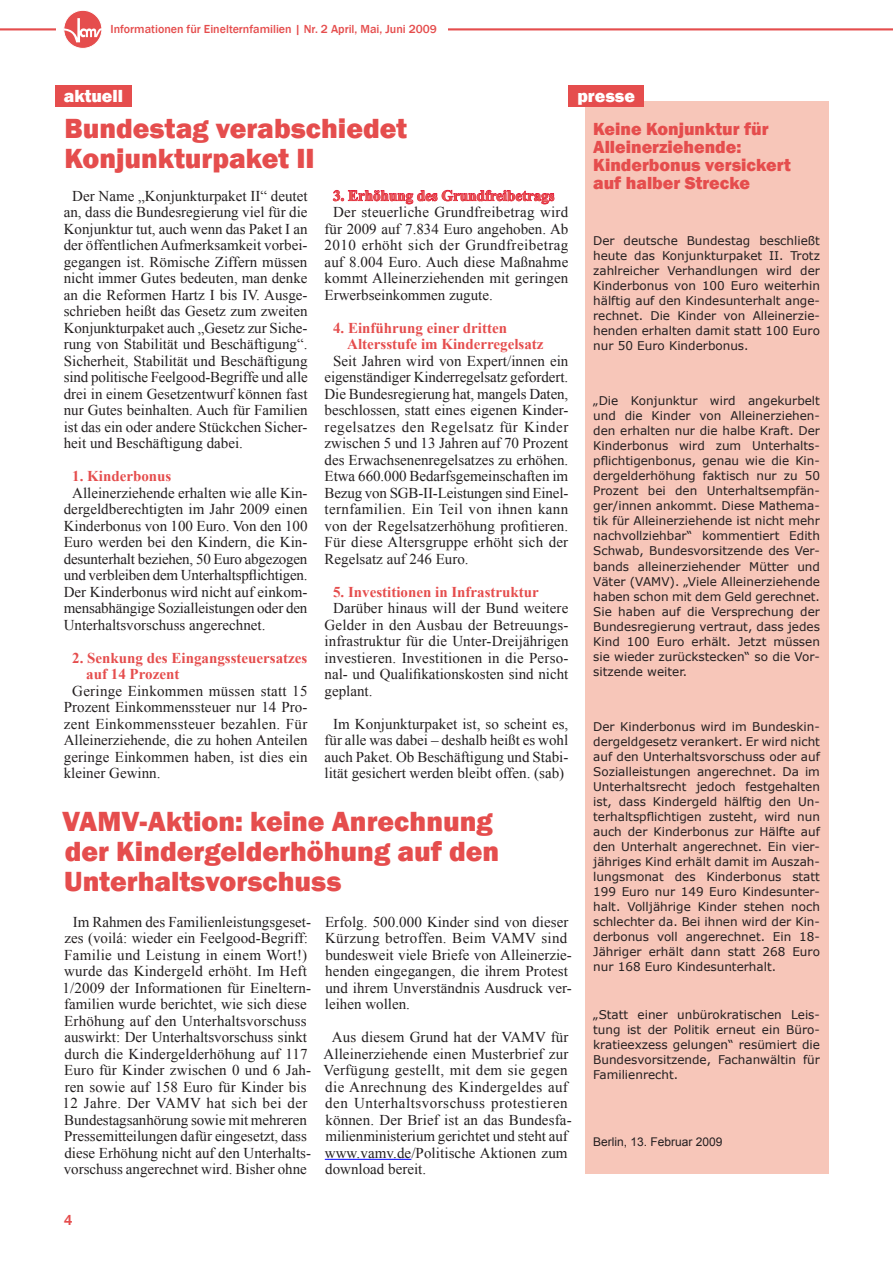
<style>
.page{position:relative;width:893px;height:1263px;background:#fff}
.page>*{position:absolute;margin:0;border:0;box-sizing:border-box;transform-origin:0 0}
.t1{font:800 28.5px/30px "Franklin Gothic";color:#e54d4d}
.t2{font:800 18px/18px "Franklin Gothic";color:#e54d4d}
.t3{font:800 18px "Franklin Gothic";color:#fff}
.t4{font:15px/16.5px "Times New Roman";color:#231f20;text-align:justify}
.t5{font:700 15px/16.5px "Times New Roman";color:#e54d4d}
.t6{font:500 15px "Franklin Gothic";color:#e54d4d}
.t7{font:12px/15px "Verdana";color:#231f20;text-align:justify}
.t8{font:500 12px "Franklin Gothic";color:#e54d4d}
.t9{font:12px "Arial";color:#231f20}
</style>
<div class="page">
<hr style="left:0;top:28px;width:893px;height:2px;background:#e54d4d">
<div style="left:102px;top:16px;width:346px;height:25px;background:#fff"></div>
<div style="left:56px;top:10px;width:46px;height:39px;background:#fff"></div>
<div style="left:64px;top:10px;width:38px;height:38px;background:#e54d4d;border-radius:50%"></div>
<svg style="left:64px;top:18px;width:38px;height:24px"></svg>
<div style="left:64px;top:10px;width:38px;height:38px;border:1px solid #fff;border-radius:50%"></div>
<div style="left:55px;top:85px;width:77px;height:21px;background:#e54d4d"></div>
<svg style="left:333px;top:190px;width:222px;height:15px"></svg>
<div style="left:585px;top:102px;width:243px;height:1072px;background:#f7c6b9"></div>
<div style="left:568px;top:85px;width:75px;height:21px;background:#e54d4d"></div>
<hr style="left:325px;top:1159px;width:86px;height:1px;background:#00f">
<p class="t8" style="left:111px;top:22px;width:328px">Informationen für Einelternfamilien | Nr. 2 April, Mai, Juni 2009</p>
<p class="t3" style="left:64px;top:84px;width:61px">aktuell</p>
<p class="t3" style="left:577px;top:84px;width:59px">presse</p>
<h1 class="t1" style="left:64px;top:113px;width:344px">Bundestag verabschiedet<br>Konjunkturpaket II</h1>
<p class="t4" style="left:64px;top:187px;width:245px;text-indent:9px">Der Name „Konjunkturpaket II“ deutet an, dass die Bundesregierung viel für die Konjunktur tut, auch wenn das Paket I an der öffentlichen Aufmerksamkeit vorbei&shy;gegangen ist. Römische Ziffern müssen nicht immer Gutes bedeuten, man denke an die Reformen Hartz I bis IV. Ausge&shy;schrieben heißt das Gesetz zum zweiten Konjunkturpaket auch „Gesetz zur Siche&shy;rung von Stabilität und Beschäftigung“.<br>Sicherheit, Stabilität und Beschäftigung sind politische Feelgood-Begriffe und alle drei in einem Gesetzentwurf können fast nur Gutes beinhalten. Auch für Familien ist das ein oder andere Stückchen Sicher&shy;heit und Beschäftigung dabei.</p>
<p class="t5" style="left:72px;top:467px;width:101px">1. Kinderbonus</p>
<p class="t4" style="left:64px;top:484px;width:245px;text-indent:9px">Alleinerziehende erhalten wie alle Kin&shy;dergeldberechtigten im Jahr 2009 einen Kinderbonus von 100 Euro. Von den 100<br>Euro werden bei den Kindern, die Kin&shy;desunterhalt beziehen, 50 Euro abgezogen und verbleiben dem Unterhaltspflichtigen.<br>Der Kinderbonus wird nicht auf einkom&shy;mensabhängige Sozialleistungen oder den Unterhaltsvorschuss angerechnet.</p>
<p class="t5" style="left:86px;top:649px;width:223px;text-indent:-14px">2. Senkung des Eingangssteuersatzes auf 14 Prozent</p>
<p class="t4" style="left:64px;top:682px;width:245px;text-indent:9px">Geringe Einkommen müssen statt 15<br>Prozent Einkommenssteuer nur 14 Pro&shy;zent Einkommenssteuer bezahlen. Für Alleinerziehende, die zu hohen Anteilen geringe Einkommen haben, ist dies ein kleiner Gewinn.</p>
<p class="t5" style="left:333px;top:187px;width:223px">3. Erhöhung des Grundfreibetrags</p>
<p class="t4" style="left:325px;top:204px;width:245px;text-indent:9px">Der steuerliche Grundfreibetrag wird für 2009 auf 7.834 Euro angehoben. Ab 2010 erhöht sich der Grundfreibetrag auf 8.004 Euro. Auch diese Maßnahme kommt Alleinerziehenden mit geringen Erwerbseinkommen zugute.</p>
<p class="t5" style="left:347px;top:319px;width:198px;text-indent:-14px">4. Einführung einer dritten<br>Altersstufe im Kinderregelsatz</p>
<p class="t4" style="left:325px;top:352px;width:245px;text-indent:9px">Seit Jahren wird von Expert/innen ein eigenständiger Kinderregelsatz gefordert.<br>Die Bundesregierung hat, mangels Daten, beschlossen, statt eines eigenen Kinder&shy;regelsatzes den Regelsatz für Kinder zwischen 5 und 13 Jahren auf 70 Prozent des Erwachsenenregelsatzes zu erhöhen.<br>Etwa 660.000 Bedarfsgemeinschaften im Bezug von SGB-II-Leistungen sind Einel&shy;ternfamilien. Ein Teil von ihnen kann von der Regelsatzerhöhung profitieren.<br>Für diese Altersgruppe erhöht sich der Regelsatz auf 246 Euro.</p>
<p class="t5" style="left:333px;top:583px;width:207px">5. Investitionen in Infrastruktur</p>
<p class="t4" style="left:325px;top:600px;width:245px;text-indent:9px">Darüber hinaus will der Bund weitere Gelder in den Ausbau der Betreuungs&shy;infrastruktur für die Unter-Dreijährigen investieren. Investitionen in die Perso&shy;nal- und Qualifikationskosten sind nicht geplant.</p>
<p class="t4" style="left:325px;top:715px;width:245px;text-align:center">Im Konjunkturpaket ist, so scheint es, für alle was dabei – deshalb heißt es wohl auch Paket. Ob Beschäftigung und Stabi&shy;lität gesichert werden bleibt offen. (sab)</p>
<h1 class="t1" style="left:62px;top:806px;width:439px">VAMV-Aktion: keine Anrechnung der Kindergelderhöhung auf den<br>Unterhaltsvorschuss</h1>
<p class="t4" style="left:63px;top:913px;width:250px;text-align:left;text-indent:10px">Im Rahmen des Familienleistungsgeset&shy;zes (voilá: wieder ein Feelgood-Begriff:<br>Familie und Leistung in einem Wort!) wurde das Kindergeld erhöht. Im Heft 1/2009 der Informationen für Eineltern&shy;familien wurde berichtet, wie sich diese Erhöhung auf den Unterhaltsvorschuss auswirkt: Der Unterhaltsvorschuss sinkt durch die Kindergelderhöhung auf 117<br>Euro für Kinder zwischen 0 und 6 Jah&shy;ren sowie auf 158 Euro für Kinder bis 12 Jahre. Der VAMV hat sich bei der Bundestagsanhörung sowie mit mehreren Pressemitteilungen dafür eingesetzt, dass diese Erhöhung nicht auf den Unterhalts&shy;vorschuss angerechnet wird. Bisher ohne</p>
<p class="t4" style="left:325px;top:913px;width:248px;text-align:left">Erfolg. 500.000 Kinder sind von dieser Kürzung betroffen. Beim VAMV sind bundesweit viele Briefe von Alleinerzie&shy;henden eingegangen, die ihrem Protest und ihrem Unverständnis Ausdruck ver&shy;leihen wollen.</p>
<p class="t4" style="left:323px;top:1029px;width:250px;text-align:left;text-indent:9px">Aus diesem Grund hat der VAMV für Alleinerziehende einen Musterbrief zur Verfügung gestellt, mit dem sie gegen die Anrechnung des Kindergeldes auf den Unterhaltsvorschuss protestieren können. Der Brief ist an das Bundesfa&shy;milienministerium gerichtet und steht auf www.vamv.de/Politische Aktionen zum download bereit.</p>
<p class="t6" style="left:64px;top:1210px;width:10px">4</p>
<p class="t2" style="left:593px;top:120px;width:199px">Keine Konjunktur für<br>Alleinerziehende:<br>Kinderbonus versickert auf halber Strecke</p>
<p class="t7" style="left:593px;top:233px;width:228px">Der deutsche Bundestag beschließt heute das Konjunkturpaket II. Trotz zahlreicher Verhandlungen wird der Kinderbonus von 100 Euro weiterhin hälftig auf den Kindesunterhalt ange&shy;rechnet. Die Kinder von Alleinerzie&shy;henden erhalten damit statt 100 Euro nur 50 Euro Kinderbonus.</p>
<p class="t7" style="left:593px;top:393px;width:228px">„Die Konjunktur wird angekurbelt und die Kinder von Alleinerziehen&shy;den erhalten nur die halbe Kraft. Der Kinderbonus wird zum Unterhalts&shy;pflichtigenbonus, genau wie die Kin&shy;dergelderhöhung faktisch nur zu 50<br>Prozent bei den Unterhaltsempfän&shy;ger/innen ankommt. Diese Mathema&shy;tik für Alleinerziehende ist nicht mehr nachvollziehbar“ kommentiert Edith Schwab, Bundesvorsitzende des Ver&shy;bands alleinerziehender Mütter und Väter (VAMV). „Viele Alleinerziehende haben schon mit dem Geld gerechnet.<br>Sie haben auf die Versprechung der Bundesregierung vertraut, dass jedes Kind 100 Euro erhält. Jetzt müssen sie wieder zurückstecken“ so die Vor&shy;sitzende weiter.</p>
<p class="t7" style="left:593px;top:719px;width:228px">Der Kinderbonus wird im Bundeskin&shy;dergeldgesetz verankert. Er wird nicht auf den Unterhaltsvorschuss oder auf Sozialleistungen angerechnet. Da im Unterhaltsrecht jedoch festgehalten ist, dass Kindergeld hälftig den Un&shy;terhaltspflichtigen zusteht, wird nun auch der Kinderbonus zur Hälfte auf den Unterhalt angerechnet. Ein vier&shy;jähriges Kind erhält damit im Auszah&shy;lungsmonat des Kinderbonus statt 199 Euro nur 149 Euro Kindesunter&shy;halt. Volljährige Kinder stehen noch schlechter da. Bei ihnen wird der Kin&shy;derbonus voll angerechnet. Ein 18- Jähriger erhält dann statt 268 Euro nur 168 Euro Kindesunterhalt.</p>
<p class="t7" style="left:593px;top:1006px;width:228px">„Statt einer unbürokratischen Leis&shy;tung ist der Politik erneut ein Büro&shy;kratieexzess gelungen“ resümiert die Bundesvorsitzende, Fachanwältin für Familienrecht.</p>
<p class="t9" style="left:593px;top:1134px;width:131px">Berlin, 13. Februar 2009</p>
</div>
